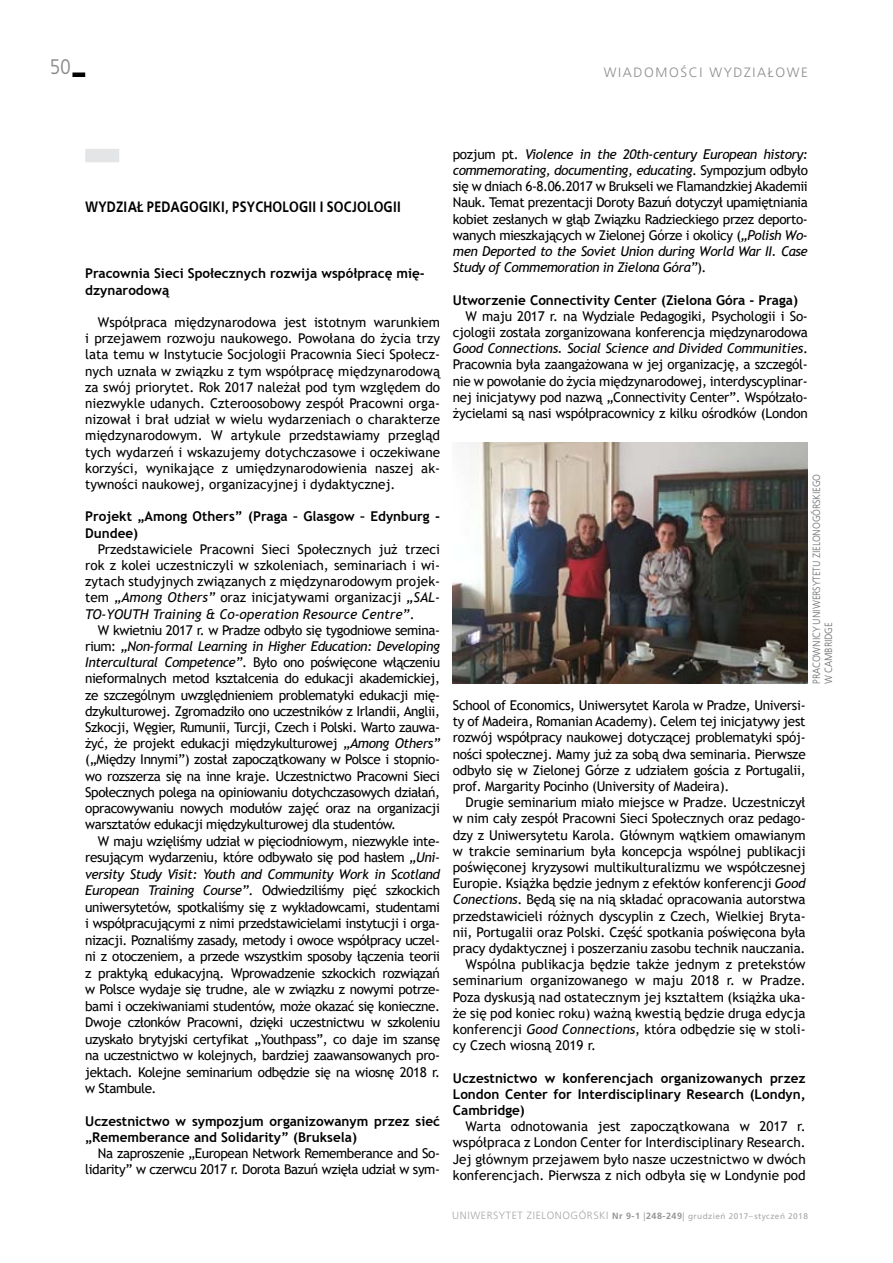
<style>
.page{position:relative;width:893px;height:1263px;background:#fff}
.page>*{position:absolute;margin:0;border:0;box-sizing:border-box;transform-origin:0 0}
.t1{font:21px "EFN Bureau OT";color:#8a8c8e}
.t2{font:700 15px "EFN Bureau OT";letter-spacing:.01em;color:#000}
.t3{font:13.5px/16.2px "Trebuchet MS";letter-spacing:-.01em;color:#000;text-align:justify}
.t4{font:700 13.5px/16.2px "Trebuchet MS";color:#000}
.t5{font:13.5px/16.2px "Trebuchet MS";letter-spacing:-.03em;color:#000;text-align:right}
.t6{font:300 13.5px "Frutiger LT Pro";color:#8a8c8e}
.t7{font:300 10.5px "Frutiger LT Pro";letter-spacing:.055em;color:#a3a5a8}
.t8{font:10.5px/12px "EFN Bureau OT";color:#797b7d}
.s1{font-style:italic}
.s2{font-weight:700;font-size:9px;color:#939597}
.s3{font-size:9px;color:#939597}
.s4{font-weight:400;font-size:8.25px;color:#a4a7a9}
</style>
<div class="page">
<div style="left:72px;top:72px;width:13px;height:5px;background:#000"></div>
<div style="left:85px;top:149px;width:34px;height:13px;background:#e4e5e6"></div>
<img style="left:453px;top:442px;width:355px;height:241px">
<h1 class="t1" style="left:50px;top:55px;width:22px">50</h1>
<p class="t6" style="left:604px;top:65px;width:11px">WIADOMOŚCIWYDZIAŁOWE</p>
<p class="t2" style="left:85px;top:197px;width:80px">WYDZIAŁ PEDAGOG</p>
<p class="t2" style="left:209px;top:197px;width:41px">IKI, PSYCHOLOG</p>
<p class="t2" style="left:309px;top:197px;width:59px">II I SOCJOLOG</p>
<p class="t2" style="left:393px;top:197px;width:9px">II</p>
<p class="t4" style="left:85px;top:265px;width:341px">Pracownia Sieci Społecznych rozwija współpracę mię&shy;dzynarodową</p>
<p class="t3" style="left:85px;top:314px;width:357px;text-indent:13px">Współpraca międzynarodowa jest istotnym warunkiem i przejawem rozwoju naukowego. Powołana do życia trzy lata temu w Instytucie Socjologii Pracownia Sieci Społecz&shy;nych uznała w związku z tym współpracę międzynarodową za swój priorytet. Rok 2017 należał pod tym względem do niezwykle udanych. Czteroosobowy zespół Pracowni orga&shy;nizował i brał udział w wielu wydarzeniach o charakterze międzynarodowym. W artykule przedstawiamy przegląd tych wydarzeń i wskazujemy dotychczasowe i oczekiwane korzyści, wynikające z umiędzynarodowienia naszej ak&shy;tywności naukowej, organizacyjnej i dydaktycznej.</p>
<p class="t4" style="left:85px;top:508px;width:356px">Projekt „Among Others” (Praga – Glasgow – Edynburg -<br>Dundee)</p>
<p class="t3" style="left:85px;top:541px;width:356px;text-indent:13px">Przedstawiciele Pracowni Sieci Społecznych już trzeci rok z kolei uczestniczyli w szkoleniach, seminariach i wi&shy;zytach studyjnych związanych z międzynarodowym projek&shy;tem <span class="s1">„Among Others”</span> oraz inicjatywami organizacji <span class="s1">„SAL-TO-YOUTH Training &amp; Co-operation Resource Centre”</span>.</p>
<p class="t3" style="left:85px;top:622px;width:356px;text-indent:13px">W kwietniu 2017 r. w Pradze odbyło się tygodniowe semina&shy;rium: <span class="s1">„Non-formal Learning in Higher Education: Developing Intercultural Competence”</span>. Było ono poświęcone włączeniu nieformalnych metod kształcenia do edukacji akademickiej, ze szczególnym uwzględnieniem problematyki edukacji mię&shy;dzykulturowej. Zgromadziło ono uczestników z Irlandii, Anglii, Szkocji, Węgier, Rumunii, Turcji, Czech i Polski. Warto zauwa&shy;żyć, że projekt edukacji międzykulturowej <span class="s1">„Among Others” </span>(„Między Innymi”) został zapoczątkowany w Polsce i stopnio&shy;wo rozszerza się na inne kraje. Uczestnictwo Pracowni Sieci Społecznych polega na opiniowaniu dotychczasowych działań, opracowywaniu nowych modułów zajęć oraz na organizacji warsztatów edukacji międzykulturowej dla studentów.</p>
<p class="t3" style="left:85px;top:832px;width:356px;text-indent:13px">W maju wzięliśmy udział w pięciodniowym, niezwykle inte&shy;resującym wydarzeniu, które odbywało się pod hasłem <span class="s1">„Uni&shy;versity Study Visit: Youth and Community Work in Scotland European Training Course”</span>. Odwiedziliśmy pięć szkockich uniwersytetów, spotkaliśmy się z wykładowcami, studentami i współpracującymi z nimi przedstawicielami instytucji i orga&shy;nizacji. Poznaliśmy zasady, metody i owoce współpracy uczel&shy;ni z otoczeniem, a przede wszystkim sposoby łączenia teorii z praktyką edukacyjną. Wprowadzenie szkockich rozwiązań w Polsce wydaje się trudne, ale w związku z nowymi potrze&shy;bami i oczekiwaniami studentów, może okazać się konieczne.<br>Dwoje członków Pracowni, dzięki uczestnictwu w szkoleniu uzyskało brytyjski certyfikat „Youthpass”, co daje im szansę na uczestnictwo w kolejnych, bardziej zaawansowanych pro&shy;jektach. Kolejne seminarium odbędzie się na wiosnę 2018 r. w Stambule.</p>
<p class="t4" style="left:85px;top:1113px;width:356px">Uczestnictwo w sympozjum organizowanym przez sieć „Rememberance and Solidarity” (Bruksela)</p>
<p class="t5" style="left:85px;top:1145px;width:356px">Na zaproszenie „European Network Rememberance and So&shy;lidarity” w czerwcu 2017 r. Dorota Bazuń wzięła udział w sym-</p>
<p class="t3" style="left:453px;top:146px;width:357px">pozjum pt. <span class="s1">Violence in the 20th-century European history: commemorating, documenting, educating</span>. Sympozjum odbyło się w dniach 6-8.06.2017 w Brukseli we Flamandzkiej Akademii Nauk. Temat prezentacji Doroty Bazuń dotyczył upamiętniania kobiet zesłanych w głąb Związku Radzieckiego przez deporto&shy;wanych mieszkających w Zielonej Górze i okolicy (<span class="s1">„Polish Wo&shy;men Deported to the Soviet Union during World War II. Case Study of Commemoration in Zielona Góra”</span>).</p>
<p class="t4" style="left:453px;top:292px;width:347px">Utworzenie Connectivity Center (Zielona Góra - Praga)</p>
<p class="t3" style="left:453px;top:308px;width:357px;text-indent:13px">W maju 2017 r. na Wydziale Pedagogiki, Psychologii i So&shy;cjologii została zorganizowana konferencja międzynarodowa <span class="s1">Good Connections. Social Science and Divided Communities</span>.<br>Pracownia była zaangażowana w jej organizację, a szczegól&shy;nie w powołanie do życia międzynarodowej, interdyscyplinar&shy;nej inicjatywy pod nazwą „Connectivity Center”. Współzało&shy;życielami są nasi współpracownicy z kilku ośrodków (London</p>
<p class="t8" style="left:811px;top:683px;width:211px;rotate:-90deg">Pracownicy U niwersytetu Zielonogórskiego w Cambridge</p>
<p class="t3" style="left:453px;top:697px;width:354px">School of Economics, Uniwersytet Karola w Pradze, Universi&shy;ty of Madeira, Romanian Academy). Celem tej inicjatywy jest rozwój współpracy naukowej dotyczącej problematyki spój&shy;ności społecznej. Mamy już za sobą dwa seminaria. Pierwsze odbyło się w Zielonej Górze z udziałem gościa z Portugalii, prof. Margarity Pocinho (University of Madeira).</p>
<p class="t3" style="left:466px;top:794px;width:342px">Drugie seminarium miało miejsce w Pradze. Uczestniczył</p>
<p class="t3" style="left:453px;top:810px;width:354px">w nim cały zespół Pracowni Sieci Społecznych oraz pedago-</p>
<p class="t3" style="left:453px;top:826px;width:354px">dzy z Uniwersytetu Karola. Głównym wątkiem omawianym</p>
<p class="t3" style="left:453px;top:843px;width:354px">w trakcie seminarium była koncepcja wspólnej publikacji</p>
<p class="t3" style="left:453px;top:859px;width:354px">poświęconej kryzysowi multikulturalizmu we współczesnej</p>
<p class="t3" style="left:453px;top:875px;width:354px">Europie. Książka będzie jednym z efektów konferencji <span class="s1">Good</span></p>
<p class="t3" style="left:453px;top:891px;width:354px"><span class="s1">Conections</span>. Będą się na nią składać opracowania autorstwa</p>
<p class="t3" style="left:453px;top:907px;width:354px">przedstawicieli różnych dyscyplin z Czech, Wielkiej Bryta-</p>
<p class="t3" style="left:453px;top:924px;width:354px">nii, Portugalii oraz Polski. Część spotkania poświęcona była</p>
<p class="t3" style="left:453px;top:940px;width:354px">pracy dydaktycznej i poszerzaniu zasobu technik nauczania.</p>
<p class="t3" style="left:466px;top:956px;width:342px">Wspólna publikacja będzie także jednym z pretekstów</p>
<p class="t3" style="left:453px;top:972px;width:354px">seminarium organizowanego w maju 2018 r. w Pradze.</p>
<p class="t3" style="left:453px;top:988px;width:354px">Poza dyskusją nad ostatecznym jej kształtem (książka uka-</p>
<p class="t3" style="left:453px;top:1005px;width:354px">że się pod koniec roku) ważną kwestią będzie druga edycja</p>
<p class="t3" style="left:453px;top:1021px;width:354px">konferencji <span class="s1">Good Connections</span>, która odbędzie się w stoli-</p>
<p class="t3" style="left:453px;top:1037px;width:145px">cy Czech wiosną 2019 r.</p>
<p class="t4" style="left:453px;top:1070px;width:354px;text-align:justify">Uczestnictwo w konferencjach organizowanych przez London Center for Interdisciplinary Research (Londyn, Cambridge)</p>
<p class="t3" style="left:453px;top:1118px;width:354px;text-indent:13px">Warta odnotowania jest zapoczątkowana w 2017 r. współpraca z London Center for Interdisciplinary Research.<br>Jej głównym przejawem było nasze uczestnictwo w dwóch konferencjach. Pierwsza z nich odbyła się w Londynie pod</p>
<p class="t7" style="left:452px;top:1209px;width:357px">UNIWERSYTET ZIELONOGÓRSKI <span class="s2">Nr 9-1</span> <span class="s3">|</span><span class="s2">248-249</span><span class="s3">|</span> <span class="s4">grudzień 2017–styczeń 2018</span></p>
</div>
